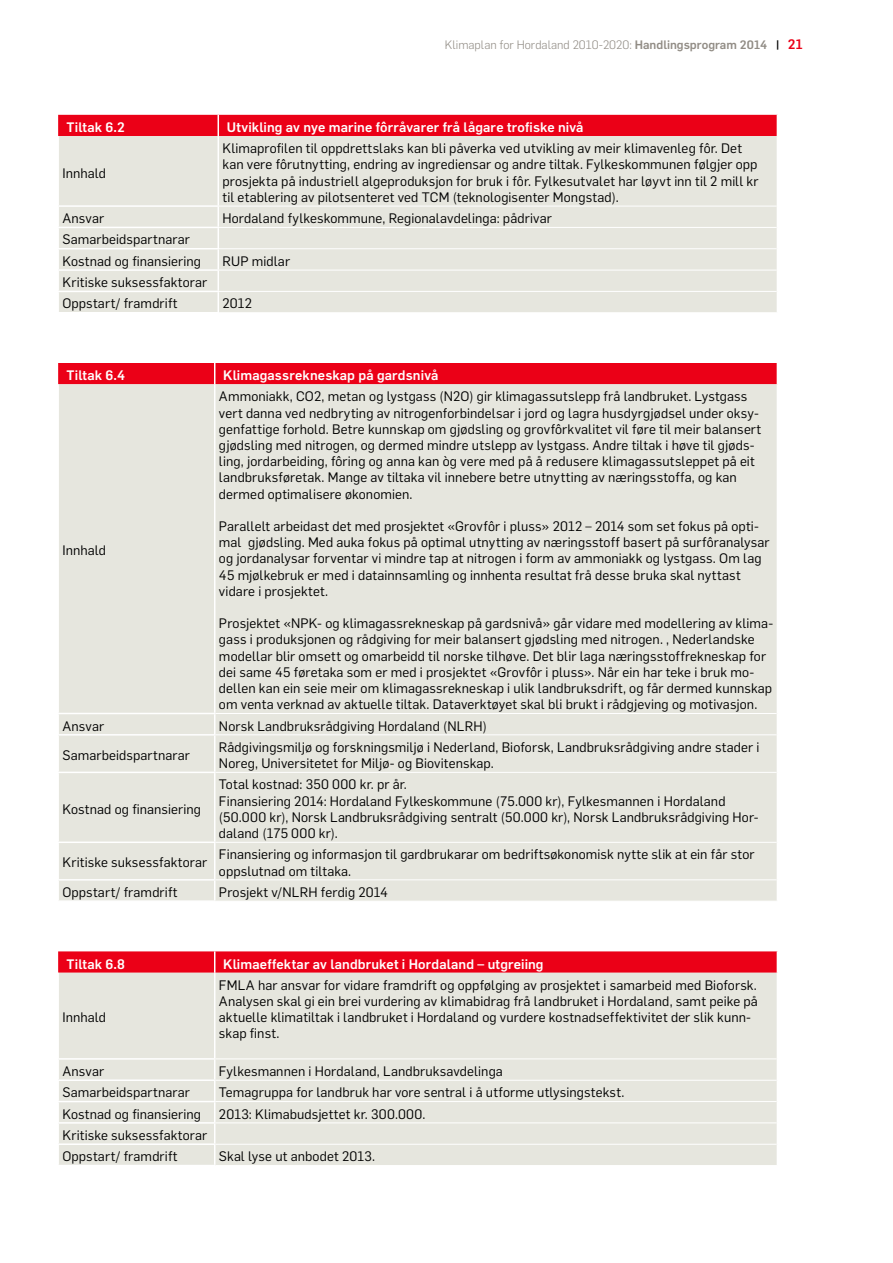
<style>
.page{position:relative;width:893px;height:1263px;background:#fff}
.page>*{position:absolute;margin:0;border:0;box-sizing:border-box;transform-origin:0 0}
.t1{font:13.5px/16.2px "Flama";letter-spacing:.01em;color:#000}
.t2{font:500 13.5px "Flama";letter-spacing:.01em;color:#fff}
.t3{font:300 12px "Flama";color:#918c85}
.s1{font-weight:500}
.s2{font-weight:500;color:#000}
.s3{font-weight:500;font-size:13.5px;color:#eb0017}
</style>
<div class="page">
<div style="left:59px;top:136px;width:718px;height:176px;background:#e6e6de"></div>
<hr style="left:218px;top:136px;width:1px;height:69px;background:#fff">
<hr style="left:57px;top:205px;width:162px;height:2px;background:#fff">
<hr style="left:57px;top:227px;width:162px;height:1px;background:#fff">
<hr style="left:57px;top:248px;width:162px;height:1px;background:#fff">
<hr style="left:57px;top:269px;width:162px;height:2px;background:#fff">
<hr style="left:57px;top:291px;width:162px;height:1px;background:#fff">
<svg style="left:218px;top:207px;width:1px;height:105px"></svg>
<hr style="left:219px;top:206px;width:558px;height:1px;background:#fff">
<hr style="left:219px;top:227px;width:558px;height:1px;background:#fff">
<hr style="left:219px;top:248px;width:558px;height:1px;background:#fff">
<hr style="left:219px;top:270px;width:558px;height:1px;background:#fff">
<hr style="left:219px;top:291px;width:558px;height:1px;background:#fff">
<div style="left:58px;top:115px;width:719px;height:21px;background:#eb0017"></div>
<div style="left:59px;top:384px;width:718px;height:517px;background:#e6e6de"></div>
<hr style="left:214px;top:384px;width:1px;height:329px;background:#fff">
<hr style="left:57px;top:713px;width:158px;height:1px;background:#fff">
<svg style="left:214px;top:714px;width:1px;height:20px"></svg>
<hr style="left:57px;top:734px;width:158px;height:1px;background:#fff">
<hr style="left:214px;top:735px;width:1px;height:37px;background:#fff">
<hr style="left:57px;top:772px;width:158px;height:1px;background:#fff">
<hr style="left:214px;top:773px;width:1px;height:68px;background:#fff">
<hr style="left:57px;top:841px;width:158px;height:2px;background:#fff">
<hr style="left:214px;top:843px;width:1px;height:36px;background:#fff">
<hr style="left:57px;top:879px;width:158px;height:1px;background:#fff">
<svg style="left:214px;top:880px;width:1px;height:20px"></svg>
<hr style="left:57px;top:900px;width:158px;height:2px;background:#fff">
<hr style="left:215px;top:713px;width:562px;height:1px;background:#fff">
<hr style="left:215px;top:734px;width:562px;height:1px;background:#fff">
<hr style="left:215px;top:772px;width:562px;height:1px;background:#fff">
<hr style="left:215px;top:842px;width:562px;height:1px;background:#fff">
<hr style="left:215px;top:879px;width:562px;height:1px;background:#fff">
<div style="left:58px;top:363px;width:719px;height:21px;background:#eb0017"></div>
<div style="left:59px;top:973px;width:718px;height:192px;background:#e6e6de"></div>
<hr style="left:214px;top:973px;width:1px;height:85px;background:#fff">
<hr style="left:57px;top:1058px;width:158px;height:2px;background:#fff">
<hr style="left:57px;top:1079px;width:158px;height:2px;background:#fff">
<hr style="left:57px;top:1101px;width:158px;height:1px;background:#fff">
<hr style="left:57px;top:1122px;width:158px;height:2px;background:#fff">
<hr style="left:57px;top:1143px;width:158px;height:2px;background:#fff">
<svg style="left:214px;top:1060px;width:1px;height:105px"></svg>
<hr style="left:215px;top:1058px;width:562px;height:1px;background:#fff">
<hr style="left:215px;top:1080px;width:562px;height:1px;background:#fff">
<hr style="left:215px;top:1101px;width:562px;height:1px;background:#fff">
<hr style="left:215px;top:1122px;width:562px;height:1px;background:#fff">
<hr style="left:215px;top:1144px;width:562px;height:1px;background:#fff">
<svg style="left:58px;top:951px;width:720px;height:22px;background:#eb0a20"></svg>
<p class="t3" style="left:445px;top:36px;width:359px">Klimaplan for Hordaland 2010-2020: <span class="s1">Handlingsprogram 2014</span> <span class="s2">|</span> <span class="s3">21</span></p>
<p class="t2" style="left:67px;top:117px;width:60px">Tiltak 6.2</p>
<p class="t2" style="left:227px;top:117px;width:358px">Utvikling av nye marine fôrråvarer frå lågare trofiske nivå</p>
<p class="t1" style="left:62px;top:164px;width:45px">Innhald</p>
<p class="t1" style="left:223px;top:139px;width:538px">Klimaprofilen til oppdrettslaks kan bli påverka ved utvikling av meir klimavenleg fôr. Det kan vere fôrutnytting, endring av ingrediensar og andre tiltak. Fylkeskommunen følgjer opp prosjekta på industriell algeproduksjon for bruk i fôr. Fylkesutvalet har løyvt inn til 2 mill kr til etablering av pilotsenteret ved TCM (teknologisenter Mongstad).</p>
<p class="t1" style="left:62px;top:209px;width:43px">Ansvar</p>
<p class="t1" style="left:223px;top:209px;width:331px">Hordaland fylkeskommune, Regionalavdelinga: pådrivar</p>
<p class="t1" style="left:62px;top:228px;width:140px;line-height:21.3px">Samarbeidspartnarar<br>Kostnad og finansiering</p>
<p class="t1" style="left:223px;top:252px;width:69px">RUP midlar</p>
<p class="t1" style="left:62px;top:271px;width:146px;line-height:21.3px">Kritiske suksessfaktorar<br>Oppstart/ framdrift</p>
<p class="t1" style="left:223px;top:295px;width:31px">2012</p>
<p class="t2" style="left:67px;top:365px;width:60px">Tiltak 6.4</p>
<p class="t2" style="left:223px;top:365px;width:217px">Klimagassrekneskap på gardsnivå</p>
<p class="t1" style="left:62px;top:542px;width:45px">Innhald</p>
<p class="t1" style="left:219px;top:388px;width:544px">Ammoniakk, CO2, metan og lystgass (N2O) gir klimagassutslepp frå landbruket. Lystgass vert danna ved nedbryting av nitrogenforbindelsar i jord og lagra husdyrgjødsel under oksy&shy;genfattige forhold. Betre kunnskap om gjødsling og grovfôrkvalitet vil føre til meir balansert gjødsling med nitrogen, og dermed mindre utslepp av lystgass. Andre tiltak i høve til gjøds&shy;ling, jordarbeiding, fôring og anna kan òg vere med på å redusere klimagassutsleppet på eit landbruksføretak. Mange av tiltaka vil innebere betre utnytting av næringsstoffa, og kan dermed optimalisere økonomien.</p>
<p class="t1" style="left:219px;top:517px;width:552px">Parallelt arbeidast det med prosjektet «Grovfôr i pluss» 2012 – 2014 som set fokus på opti&shy;mal gjødsling. Med auka fokus på optimal utnytting av næringsstoff basert på surfôranalysar og jordanalysar forventar vi mindre tap at nitrogen i form av ammoniakk og lystgass. Om lag 45 mjølkebruk er med i datainnsamling og innhenta resultat frå desse bruka skal nyttast vidare i prosjektet.</p>
<p class="t1" style="left:219px;top:614px;width:556px">Prosjektet «NPK- og klimagassrekneskap på gardsnivå» går vidare med modellering av klima&shy;gass i produksjonen og rådgiving for meir balansert gjødsling med nitrogen. , Nederlandske modellar blir omsett og omarbeidd til norske tilhøve. Det blir laga næringsstoffrekneskap for dei same 45 føretaka som er med i prosjektet «Grovfôr i pluss». Når ein har teke i bruk mo&shy;dellen kan ein seie meir om klimagassrekneskap i ulik landbruksdrift, og får dermed kunnskap om venta verknad av aktuelle tiltak. Dataverktøyet skal bli brukt i rådgjeving og motivasjon.</p>
<p class="t1" style="left:62px;top:717px;width:43px">Ansvar</p>
<p class="t1" style="left:219px;top:717px;width:270px">Norsk Landbruksrådgiving Hordaland (NLRH)</p>
<p class="t1" style="left:62px;top:746px;width:129px">Samarbeidspartnarar</p>
<p class="t1" style="left:219px;top:738px;width:542px">Rådgivingsmiljø og forskningsmiljø i Nederland, Bioforsk, Landbruksrådgiving andre stader i<br>Noreg, Universitetet for Miljø- og Biovitenskap.</p>
<p class="t1" style="left:62px;top:800px;width:140px">Kostnad og finansiering</p>
<p class="t1" style="left:219px;top:776px;width:541px">Total kostnad: 350 000 kr. pr år.<br>Finansiering 2014: Hordaland Fylkeskommune (75.000 kr), Fylkesmannen i Hordaland (50.000 kr), Norsk Landbruksrådgiving sentralt (50.000 kr), Norsk Landbruksrådgiving Hor&shy;daland (175 000 kr).</p>
<p class="t1" style="left:62px;top:854px;width:146px">Kritiske suksessfaktorar</p>
<p class="t1" style="left:219px;top:846px;width:537px">Finansiering og informasjon til gardbrukarar om bedriftsøkonomisk nytte slik at ein får stor oppslutnad om tiltaka.</p>
<p class="t1" style="left:62px;top:883px;width:117px">Oppstart/ framdrift</p>
<p class="t1" style="left:219px;top:883px;width:171px">Prosjekt v/NLRH ferdig 2014</p>
<p class="t2" style="left:67px;top:954px;width:60px">Tiltak 6.8</p>
<p class="t2" style="left:223px;top:954px;width:322px">Klimaeffektar av landbruket i Hordaland – utgreiing</p>
<p class="t1" style="left:62px;top:1008px;width:45px">Innhald</p>
<p class="t1" style="left:219px;top:976px;width:540px">FMLA har ansvar for vidare framdrift og oppfølging av prosjektet i samarbeid med Bioforsk.<br>Analysen skal gi ein brei vurdering av klimabidrag frå landbruket i Hordaland, samt peike på aktuelle klimatiltak i landbruket i Hordaland og vurdere kostnadseffektivitet der slik kunn&shy;skap finst.</p>
<p class="t1" style="left:62px;top:1062px;width:43px">Ansvar</p>
<p class="t1" style="left:219px;top:1062px;width:285px">Fylkesmannen i Hordaland, Landbruksavdelinga</p>
<p class="t1" style="left:62px;top:1083px;width:129px">Samarbeidspartnarar</p>
<p class="t1" style="left:219px;top:1083px;width:407px">Temagruppa for landbruk har vore sentral i å utforme utlysingstekst.</p>
<p class="t1" style="left:62px;top:1105px;width:140px">Kostnad og finansiering</p>
<p class="t1" style="left:219px;top:1105px;width:208px">2013: Klimabudsjettet kr. 300.000.</p>
<p class="t1" style="left:62px;top:1124px;width:146px;line-height:21.3px">Kritiske suksessfaktorar<br>Oppstart/ framdrift</p>
<p class="t1" style="left:219px;top:1147px;width:158px">Skal lyse ut anbodet 2013.</p>
</div>
